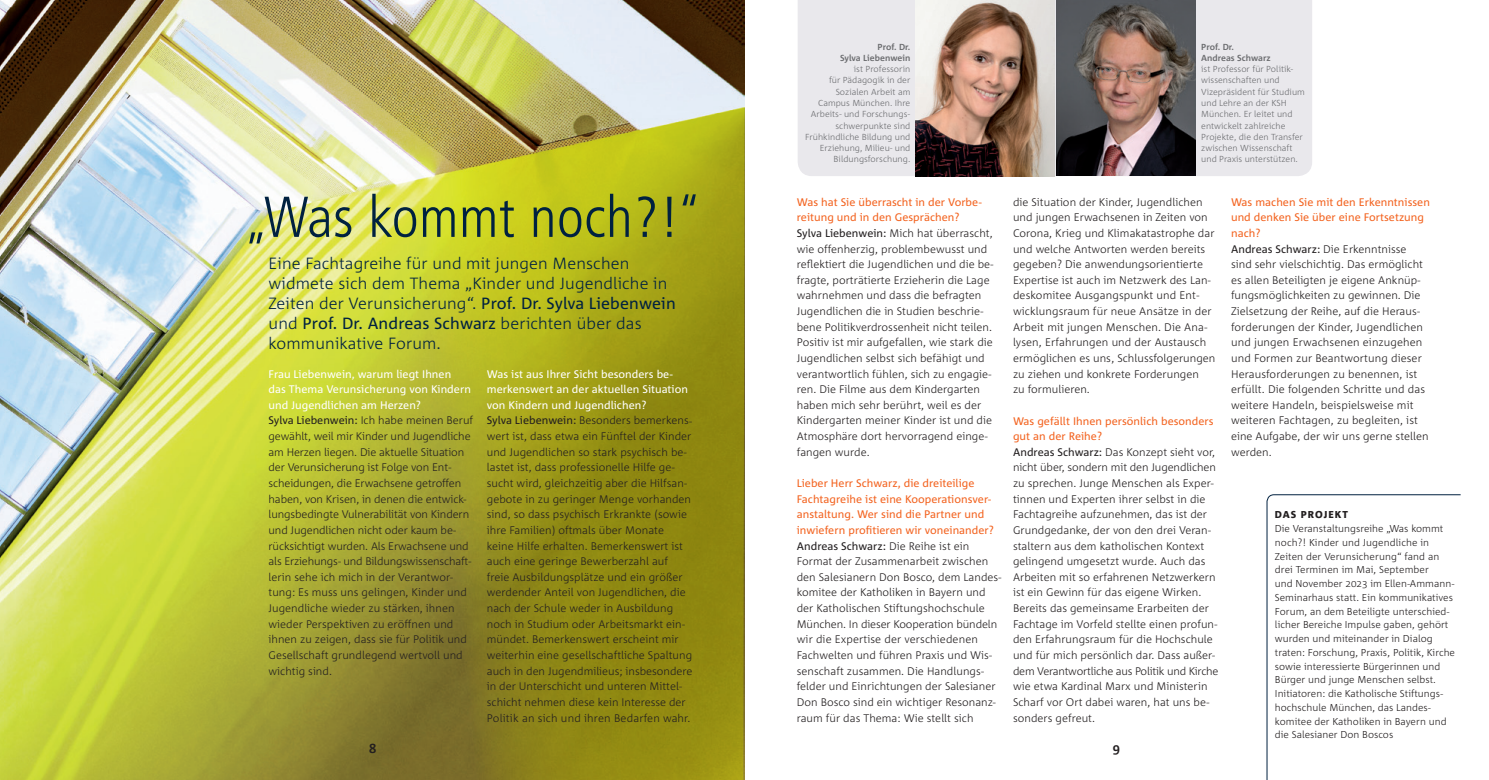
<style>
.page{position:relative;width:1489px;height:780px;background:#fff}
.page>*{position:absolute;margin:0;border:0;box-sizing:border-box;transform-origin:0 0}
.t1{font:300 condensed 57.5px "Frutiger";letter-spacing:.01em;color:#002140}
.t2{font:300 16.25px/20px "Corpid";letter-spacing:.01em;color:#002140}
.t3{font:700 13.12px "Corpid";color:#231f20}
.t4{font:300 11px/15.6px "Corpid";letter-spacing:.005em;color:#231f20}
.t5{font:300 10px/13.8px "Corpid";letter-spacing:.005em;color:#231f20}
.t6{font:800 10px "Corpid";letter-spacing:.1em;color:#231f20}
.t7{font:300 8.75px/11.2px "Corpid";letter-spacing:.005em;color:#6c6d70}
.t8{font:700 8.75px/11.2px "Corpid";letter-spacing:.005em;color:#6c6d70}
.s1{font-size:50px}
.s2{font-weight:400}
.s3{font-weight:400;color:#fff}
.s4{font-weight:400;color:#f36421}
</style>
<div class="page">
<div style="left:798px;top:0;width:513px;height:176px;background:#e9e8ec"></div>
<img style="left:0;top:0;width:744px;height:107px">
<svg style="left:0;top:107px;width:744px;height:673px;background:#b3b64d"></svg>
<svg style="left:1266px;top:494px;width:194px;height:286px"></svg>
<img style="left:915px;top:0;width:139px;height:176px">
<img style="left:1056px;top:0;width:138px;height:176px">
<h1 class="t1" style="left:244px;top:184px;width:459px"><span class="s1">„</span>Was kommt noch?!<span class="s1">“</span></h1>
<h2 class="t2" style="left:268px;top:253px;width:408px">Eine Fachtagreihe für und mit jungen Menschen widmete sich dem Thema „Kinder und Jugendliche in Zeiten der Verunsicherung“. <span class="s2">Prof. Dr. Sylva Liebenwein </span>und <span class="s2">Prof. Dr. Andreas Schwarz</span> berichten über das kommunikative Forum.</h2>
<p class="t4" style="left:268px;top:366px;width:206px"><span class="s3">Frau Liebenwein, warum liegt Ihnen<br>das Thema Verunsicherung von Kindern und Jugendlichen am Herzen?<br></span><span class="s2">Sylva Liebenwein:</span> Ich habe meinen Beruf gewählt, weil mir Kinder und Jugendliche am Herzen liegen. Die aktuelle Situation der Verunsicherung ist Folge von Ent&shy;scheidungen, die Erwachsene getroffen haben, von Krisen, in denen die entwick&shy;lungsbedingte Vulnerabilität von Kindern und Jugendlichen nicht oder kaum be&shy;rücksichtigt wurden. Als Erwachsene und als Erziehungs- und Bildungswissenschaft&shy;lerin sehe ich mich in der Verantwor&shy;tung: Es muss uns gelingen, Kinder und Jugendliche wieder zu stärken, ihnen wieder Perspektiven zu eröffnen und ihnen zu zeigen, dass sie für Politik und Gesellschaft grundlegend wertvoll und wichtig sind.</p>
<p class="t3" style="left:369px;top:741px;width:9px">8</p>
<p class="t4" style="left:487px;top:366px;width:207px"><span class="s3">Was ist aus Ihrer Sicht besonders be&shy;merkenswert an der aktuellen Situation von Kindern und Jugendlichen?<br></span><span class="s2">Sylva Liebenwein:</span> Besonders bemerkens&shy;wert ist, dass etwa ein Fünftel der Kinder und Jugendlichen so stark psychisch be&shy;lastet ist, dass professionelle Hilfe ge&shy;sucht wird, gleichzeitig aber die Hilfsan&shy;gebote in zu geringer Menge vorhanden sind, so dass psychisch Erkrankte (sowie ihre Familien) oftmals über Monate keine Hilfe erhalten. Bemerkenswert ist auch eine geringe Bewerberzahl auf freie Ausbildungsplätze und ein größer werdender Anteil von Jugendlichen, die nach der Schule weder in Ausbildung noch in Studium oder Arbeitsmarkt ein&shy;mündet. Bemerkenswert erscheint mir weiterhin eine gesellschaftliche Spaltung auch in den Jugendmilieus; insbesondere in der Unterschicht und unteren Mittel&shy;schicht nehmen diese kein Interesse der Politik an sich und ihren Bedarfen wahr.</p>
<p class="t8" style="left:840px;top:41px;width:72px;text-align:right">Prof. Dr.<br>Sylva Liebenwein</p>
<p class="t7" style="left:805px;top:64px;width:107px;text-align:right">ist Professorin<br>für Pädagogik in der<br>Sozialen Arbeit am<br>Campus München. Ihre<br>Arbeits- und Forschungs&shy;schwerpunkte sind<br>Frühkindliche Bildung und<br>Erziehung, Milieu- und<br>Bildungsforschung.</p>
<p class="t8" style="left:1201px;top:41px;width:71px">Prof. Dr.<br>Andreas Schwarz</p>
<p class="t7" style="left:1201px;top:64px;width:105px">ist Professor für Politik&shy;wissenschaften und<br>Vizepräsident für Studium und Lehre an der KSH<br>München. Er leitet und entwickelt zahlreiche<br>Projekte, die den Transfer zwischen Wissenschaft und Praxis unterstützen.</p>
<p class="t4" style="left:796px;top:194px;width:198px"><span class="s4">Was hat Sie überrascht in der Vorbe&shy;reitung und in den Gesprächen?<br></span><span class="s2">Sylva Liebenwein:</span> Mich hat überrascht, wie offenherzig, problembewusst und reflektiert die Jugendlichen und die be&shy;fragte, porträtierte Erzieherin die Lage wahrnehmen und dass die befragten Jugendlichen die in Studien beschrie&shy;bene Politikverdrossenheit nicht teilen.<br>Positiv ist mir aufgefallen, wie stark die Jugendlichen selbst sich befähigt und verantwortlich fühlen, sich zu engagie&shy;ren. Die Filme aus dem Kindergarten haben mich sehr berührt, weil es der Kindergarten meiner Kinder ist und die Atmosphäre dort hervorragend einge&shy;fangen wurde.</p>
<p class="t4" style="left:796px;top:475px;width:206px"><span class="s4">Lieber Herr Schwarz, die dreiteilige Fachtagreihe ist eine Kooperationsver&shy;anstaltung. Wer sind die Partner und inwiefern profitieren wir voneinander?<br></span><span class="s2">Andreas Schwarz:</span> Die Reihe ist ein Format der Zusammenarbeit zwischen den Salesianern Don Bosco, dem Landes&shy;komitee der Katholiken in Bayern und der Katholischen Stiftungshochschule München. In dieser Kooperation bündeln wir die Expertise der verschiedenen Fachwelten und führen Praxis und Wis&shy;senschaft zusammen. Die Handlungs&shy;felder und Einrichtungen der Salesianer Don Bosco sind ein wichtiger Resonanz&shy;raum für das Thema: Wie stellt sich</p>
<p class="t4" style="left:1012px;top:194px;width:204px">die Situation der Kinder, Jugendlichen und jungen Erwachsenen in Zeiten von Corona, Krieg und Klimakatastrophe dar und welche Antworten werden bereits gegeben? Die anwendungsorientierte Expertise ist auch im Netzwerk des Lan&shy;deskomitee Ausgangspunkt und Ent&shy;wicklungsraum für neue Ansätze in der Arbeit mit jungen Menschen. Die Ana&shy;lysen, Erfahrungen und der Austausch ermöglichen es uns, Schlussfolgerungen zu ziehen und konkrete Forderungen<br>zu formulieren.</p>
<p class="t4" style="left:1012px;top:413px;width:207px"><span class="s4">Was gefällt Ihnen persönlich besonders gut an der Reihe?<br></span><span class="s2">Andreas Schwarz:</span> Das Konzept sieht vor, nicht über, sondern mit den Jugendlichen zu sprechen. Junge Menschen als Exper&shy;tinnen und Experten ihrer selbst in die Fachtagreihe aufzunehmen, das ist der Grundgedanke, der von den drei Veran&shy;staltern aus dem katholischen Kontext gelingend umgesetzt wurde. Auch das Arbeiten mit so erfahrenen Netzwerkern ist ein Gewinn für das eigene Wirken.<br>Bereits das gemeinsame Erarbeiten der Fachtage im Vorfeld stellte einen profun&shy;den Erfahrungsraum für die Hochschule und für mich persönlich dar. Dass außer&shy;dem Verantwortliche aus Politik und Kirche wie etwa Kardinal Marx und Ministerin Scharf vor Ort dabei waren, hat uns be&shy;sonders gefreut.</p>
<p class="t3" style="left:1112px;top:741px;width:9px">9</p>
<p class="t4" style="left:1230px;top:194px;width:200px"><span class="s4">Was machen Sie mit den Erkenntnissen und denken Sie über eine Fortsetzung nach?<br></span><span class="s2">Andreas Schwarz:</span> Die Erkenntnisse sind sehr vielschichtig. Das ermöglicht es allen Beteiligten je eigene Anknüp&shy;fungsmöglichkeiten zu gewinnen. Die Zielsetzung der Reihe, auf die Heraus&shy;forderungen der Kinder, Jugendlichen und jungen Erwachsenen einzugehen und Formen zur Beantwortung dieser Herausforderungen zu benennen, ist erfüllt. Die folgenden Schritte und das weitere Handeln, beispielsweise mit weiteren Fachtagen, zu begleiten, ist eine Aufgabe, der wir uns gerne stellen werden.</p>
<p class="t6" style="left:1274px;top:509px;width:75px">DAS PROJEKT</p>
<p class="t5" style="left:1274px;top:522px;width:182px">Die Veranstaltungsreihe „Was kommt noch?! Kinder und Jugendliche in Zeiten der Verunsicherung“ fand an drei Terminen im Mai, September<br>und November 2023 im Ellen-Ammann-Seminarhaus statt. Ein kommunikatives Forum, an dem Beteiligte unterschied&shy;licher Bereiche Impulse gaben, gehört wurden und miteinander in Dialog traten: Forschung, Praxis, Politik, Kirche sowie interessierte Bürgerinnen und Bürger und junge Menschen selbst.<br>Initiatoren: die Katholische Stiftungs&shy;hochschule München, das Landes&shy;komitee der Katholiken in Bayern und die Salesianer Don Boscos</p>
</div>
